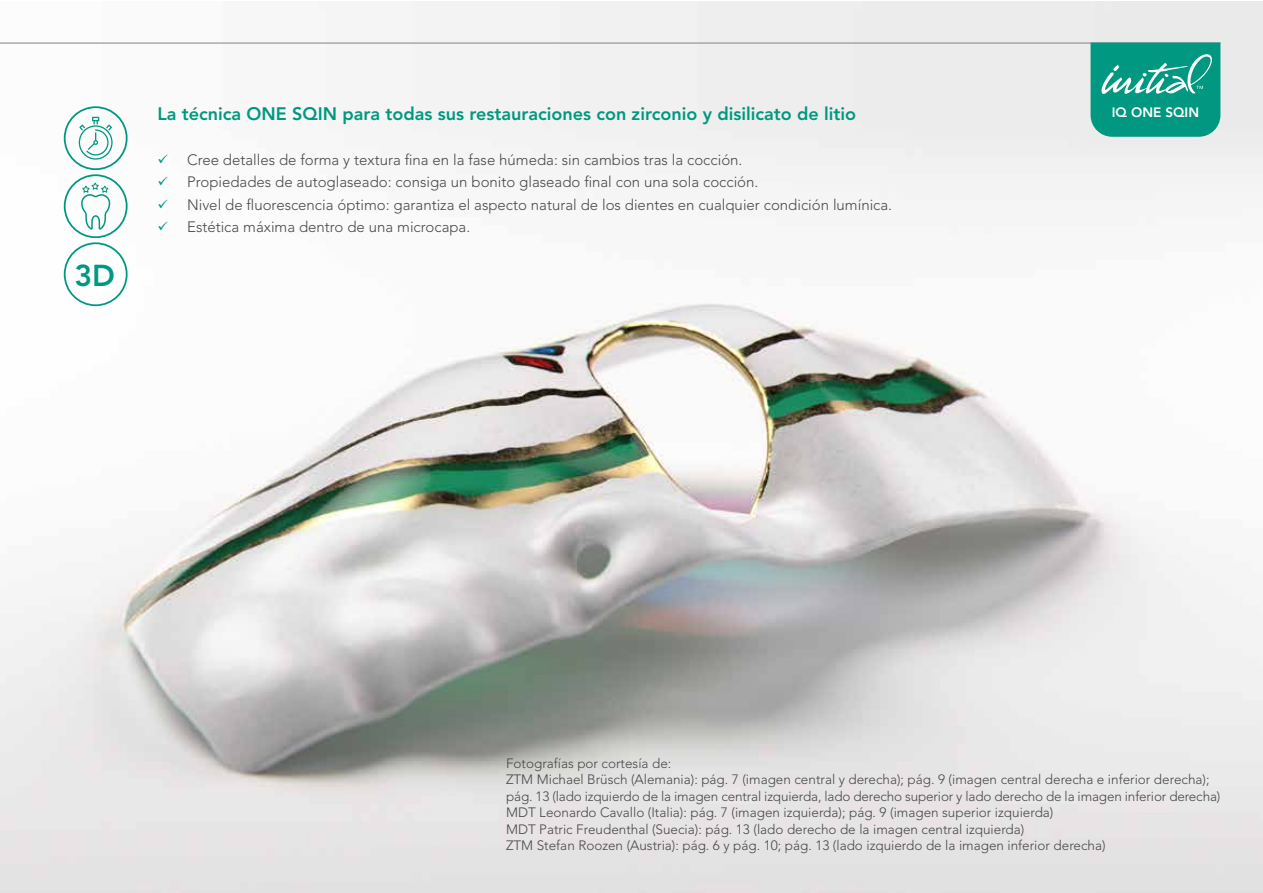
<style>
.page{position:relative;width:1263px;height:893px;background:#fff}
.page>*{position:absolute;margin:0;border:0;box-sizing:border-box;transform-origin:0 0}
.t1{font:800 30px "Avenir LT Std";color:#009880}
.t2{font:800 18px "Avenir LT Std";color:#009880}
.t3{font:300 15px/22.5px "Avenir LT Std";color:#474847}
.t4{font:300 13.5px/16.5px "Avenir LT Std";color:#474847}
.t5{font:800 13.5px "Avenir LT Std";color:#fff}
</style>
<div class="page">
<img style="left:0;top:1px;width:1263px;height:892px">
<hr style="left:0;top:43px;width:1220px;height:1px;background:#878988">
<svg style="left:1090px;top:43px;width:130px;height:94px;background:#19a28c"></svg>
<div style="left:64px;top:106px;width:64px;height:64px;border:2px solid #009880;border-radius:50%"></div>
<svg style="left:79px;top:117px;width:34px;height:43px"></svg>
<svg style="left:81px;top:180px;width:30px;height:50px"></svg>
<div style="left:64px;top:174px;width:64px;height:64px;border:2px solid #009880;border-radius:50%"></div>
<div style="left:64px;top:242px;width:64px;height:64px;border:2px solid #009880;border-radius:50%"></div>
<svg style="left:158px;top:154px;width:9px;height:9px"></svg>
<svg style="left:158px;top:177px;width:9px;height:9px"></svg>
<svg style="left:158px;top:199px;width:9px;height:9px"></svg>
<svg style="left:158px;top:222px;width:9px;height:9px"></svg>
<h1 class="t1" style="left:75px;top:257px;width:42px">3D</h1>
<h2 class="t2" style="left:157px;top:103px;width:700px">La técnica ONE SQIN para todas sus restauraciones con zirconio y disilicato de litio</h2>
<p class="t3" style="left:187px;top:149px;width:707px">Cree detalles de forma y textura fina en la fase húmeda: sin cambios tras la cocción.<br>Propiedades de autoglaseado: consiga un bonito glaseado final con una sola cocción.<br>Nivel de fluorescencia óptimo: garantiza el aspecto natural de los dientes en cualquier condición lumínica.<br>Estética máxima dentro de una microcapa.</p>
<p class="t5" style="left:1112px;top:105px;width:89px">IQ ONE SQIN</p>
<p class="t4" style="left:506px;top:755px;width:716px">Fotografías por cortesía de:<br>ZTM Michael Brüsch (Alemania): pág. 7 (imagen central y derecha); pág. 9 (imagen central derecha e inferior derecha); pág. 13 (lado izquierdo de la imagen central izquierda, lado derecho superior y lado derecho de la imagen inferior derecha)<br>MDT Leonardo Cavallo (Italia): pág. 7 (imagen izquierda); pág. 9 (imagen superior izquierda)<br>MDT Patric Freudenthal (Suecia): pág. 13 (lado derecho de la imagen central izquierda)<br>ZTM Stefan Roozen (Austria): pág. 6 y pág. 10; pág. 13 (lado izquierdo de la imagen inferior derecha)</p>
</div>
